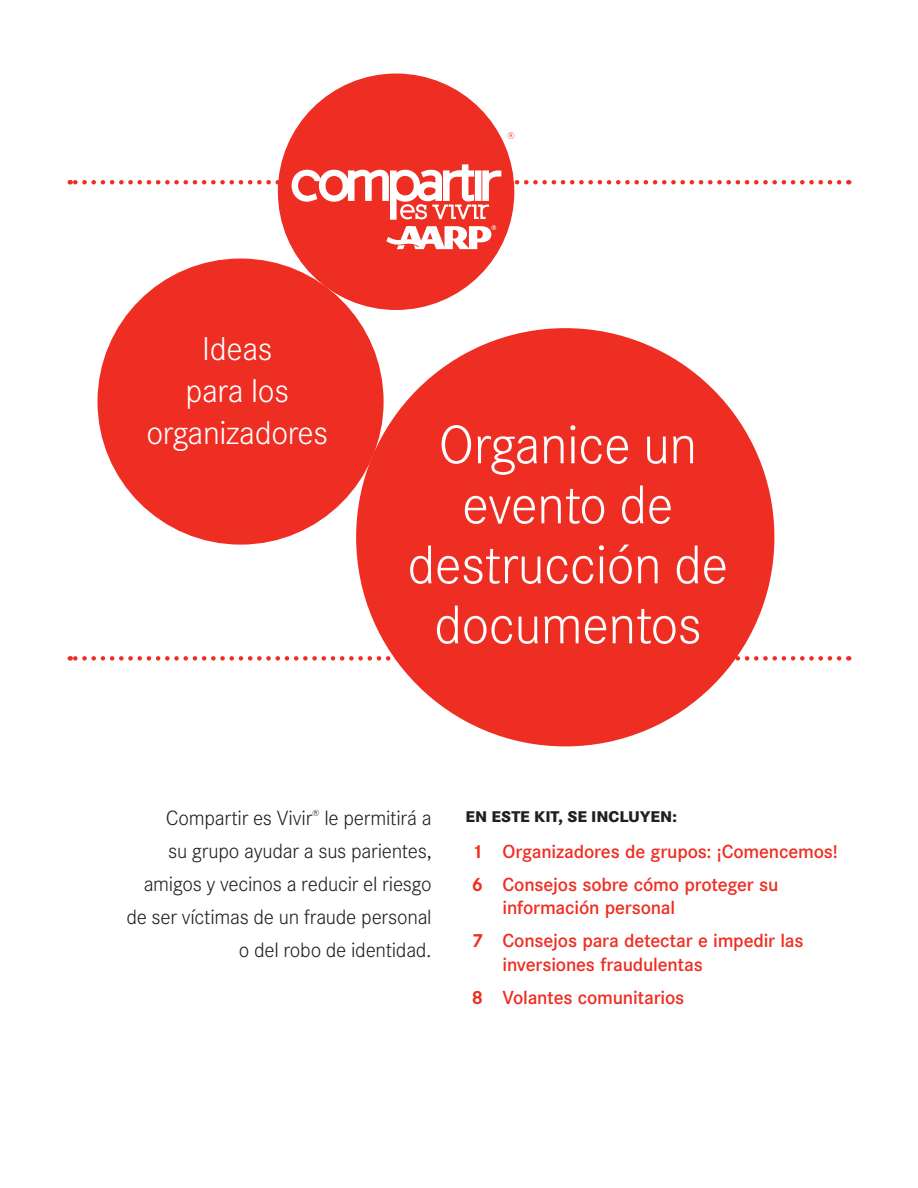
<style>
.page{position:relative;width:918px;height:1188px;background:#fff}
.page>*{position:absolute;margin:0;border:0;box-sizing:border-box;transform-origin:0 0}
.t1{font:300 53.25px/60px "Corporate SBQ";letter-spacing:-.01em;color:#fff;text-align:center}
.t2{font:300 32.25px/42.3px "Corporate SBQ";letter-spacing:-.01em;color:#fff;text-align:center}
.t3{font:300 20.25px/33px "Corporate SBQ";letter-spacing:-.015em;color:#231f20;text-align:right}
.t4{font:500 18.6px/32.8px "Corporate SBQ";letter-spacing:-.01em;color:#ee2e22}
.t5{font:800 15.3px "Corporate SBQ";letter-spacing:.005em;color:#231f20}
.t6{font:300 8.7px "Corporate SBQ";color:#231f20}
.s1{font-weight:700}
</style>
<div class="page">
<svg style="left:70px;top:656px;width:769px;height:5px"></svg>
<div style="left:356px;top:328px;width:418px;height:418px;background:#ee2e22;border-radius:50%"></div>
<div style="left:98px;top:259px;width:286px;height:286px;background:#ee2e22;border-radius:50%"></div>
<div style="left:278px;top:74px;width:236px;height:236px;background:#ee2e22;border-radius:50%"></div>
<svg style="left:70px;top:164px;width:769px;height:85px"></svg>
<svg style="left:508px;top:132px;width:6px;height:7px"></svg>
<h2 class="t2" style="left:146px;top:328px;width:183px">Ideas<br>para los organizadores</h2>
<h1 class="t1" style="left:407px;top:415px;width:322px">Organice un evento de destrucción de documentos</h1>
<p class="t3" style="left:166px;top:802px;width:148px">Compartir es Vivir</p>
<p class="t6" style="left:312px;top:808px;width:9px">®</p>
<p class="t3" style="left:126px;top:802px;width:307px">le permitirá a<br>su grupo ayudar a sus parientes, amigos y vecinos a reducir el riesgo de ser víctimas de un fraude personal o del robo de identidad.</p>
<p class="t5" style="left:465px;top:807px;width:213px">EN ESTE KIT, SE INCLUYEN:</p>
<p class="t4" style="left:472px;top:835px;width:368px"><span class="s1">1</span> Organizadores de grupos: ¡Comencemos!<br><span class="s1">6</span> Consejos sobre cómo proteger su</p>
<p class="t4" style="left:472px;top:892px;width:333px;text-indent:31px">información personal<br><span class="s1">7</span> Consejos para detectar e impedir las</p>
<p class="t4" style="left:472px;top:948px;width:233px;text-indent:31px">inversiones fraudulentas<br><span class="s1">8</span> Volantes comunitarios</p>
</div>
